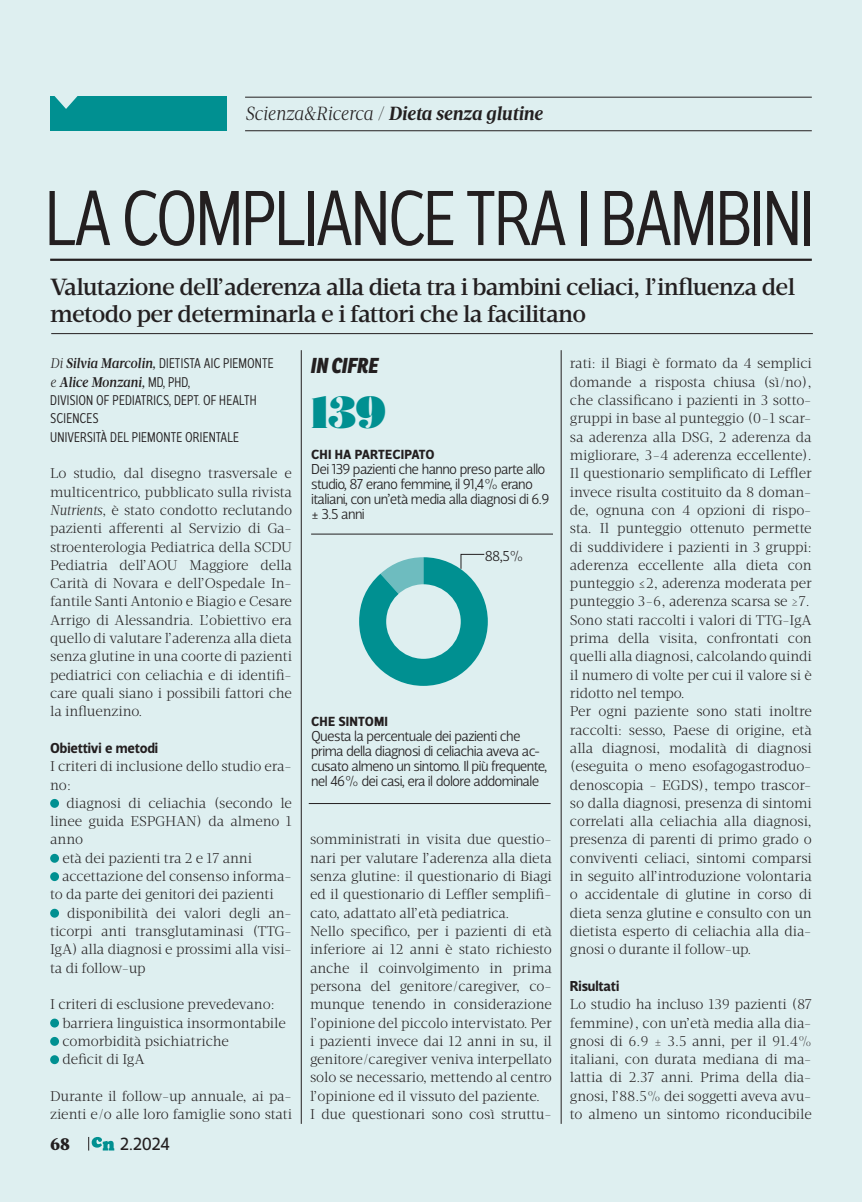
<style>
.page{position:relative;width:862px;height:1202px;background:#fff}
.page>*{position:absolute;margin:0;border:0;box-sizing:border-box;transform-origin:0 0}
.t1{font:300 79.5px "Velino Sans Condensed";letter-spacing:-.035em;color:#231f20}
.t2{font:45px "Acta Poster";color:#009091}
.t3{font:500 24px/27px "Velino Text";letter-spacing:-.03em;color:#231f20}
.t4{font:italic 800 21px "Ronnia Cond";color:#231f20}
.t5{font:italic 700 19.5px "Velino Text";letter-spacing:-.01em;color:#231f20}
.t6{font:18px "Velino Sans";color:#231f20}
.t7{font:800 18px "Acta";color:#231f20}
.t8{font:300 14.7px/15px "Velino Sans";letter-spacing:-.04em;color:#231f20}
.t9{font:700 14.7px "Velino Sans";letter-spacing:-.01em;color:#231f20}
.t10{font:300 14.4px/18.3px "Velino Text";letter-spacing:-.005em;color:#231f20}
.t11{font:300 14.4px/18.3px "Velino Sans Condensed";letter-spacing:.005em;color:#231f20}
.t12{font:italic 500 14.4px "Velino Text";letter-spacing:-.01em;color:#231f20}
.t13{font:700 13.5px "Velino Sans";letter-spacing:.005em;color:#231f20}
.s1{font-weight:300}
.s2{font-family:"Velino Text";font-style:italic}
.s3{font-family:"Velino Text";font-weight:500;font-style:italic}
.s4{font-family:"Velino Sans Condensed";font-weight:300;font-style:normal}
.s5{font-style:italic}
.s6{font-weight:700}
</style>
<div class="page">
<div style="left:0;top:0;width:861px;height:1202px;background:#deeff0"></div>
<svg style="left:88px;top:1137px;width:26px;height:13px"></svg>
<hr style="left:245px;top:97px;width:566px;height:1px;background:#231f20">
<hr style="left:245px;top:130px;width:566px;height:1px;background:#231f20">
<div style="left:50px;top:97px;width:177px;height:34px;background:#009091"></div>
<svg style="left:54px;top:96px;width:24px;height:13px"></svg>
<hr style="left:50px;top:259px;width:761px;height:2px;background:#231f20">
<hr style="left:51px;top:333px;width:761px;height:1px;background:#231f20">
<hr style="left:561px;top:350px;width:1px;height:773px;background:#231f20">
<hr style="left:301px;top:350px;width:1px;height:773px;background:#231f20">
<div style="left:50px;top:799px;width:9px;height:9px;background:#009091;border-radius:50%"></div>
<div style="left:50px;top:854px;width:9px;height:8px;background:#009091;border-radius:50%"></div>
<div style="left:50px;top:872px;width:9px;height:9px;background:#009091;border-radius:50%"></div>
<div style="left:50px;top:908px;width:9px;height:9px;background:#009091;border-radius:50%"></div>
<div style="left:50px;top:1018px;width:9px;height:9px;background:#009091;border-radius:50%"></div>
<div style="left:50px;top:1037px;width:9px;height:8px;background:#009091;border-radius:50%"></div>
<div style="left:50px;top:1055px;width:9px;height:9px;background:#009091;border-radius:50%"></div>
<hr style="left:311px;top:534px;width:242px;height:1px;background:#231f20">
<hr style="left:309px;top:803px;width:241px;height:1px;background:#231f20">
<svg style="left:359px;top:554px;width:128px;height:132px"></svg>
<h3 class="t5" style="left:245px;top:102px;width:299px"><span class="s1">Scienza&amp;Ricerca /</span> Dieta senza glutine</h3>
<h1 class="t1" style="left:45px;top:171px;width:770px">LA COMPLIANCE TRA I BAMBINI</h1>
<h3 class="t3" style="left:50px;top:274px;width:746px">Valutazione dell’aderenza alla dieta tra i bambini celiaci, l’influenza del metodo per determinarla e i fattori che la facilitano</h3>
<p class="t11" style="left:50px;top:354px;width:225px"><span class="s2">Di</span> <span class="s3">Silvia Marcolin,</span> DIETISTA AIC PIEMONTE</p>
<p class="t12" style="left:50px;top:373px;width:141px"><span class="s1">e</span> Alice Monzani, <span class="s4">MD, PHD,</span></p>
<p class="t11" style="left:50px;top:391px;width:208px">DIVISION OF PEDIATRICS, DEPT. OF HEALTH<br>SCIENCES<br>UNIVERSITÀ DEL PIEMONTE ORIENTALE</p>
<p class="t10" style="left:50px;top:464px;width:243px;text-align:justify">Lo studio, dal disegno trasversale e multicentrico, pubblicato sulla rivista <span class="s5">Nutrients</span>, è stato condotto reclutando pazienti afferenti al Servizio di Ga&shy;stroenterologia Pediatrica della SCDU Pediatria dell’AOU Maggiore della Carità di Novara e dell’Ospedale In&shy;fantile Santi Antonio e Biagio e Cesare Arrigo di Alessandria. L’obiettivo era quello di valutare l’aderenza alla dieta senza glutine in una coorte di pazienti pediatrici con celiachia e di identifi&shy;care quali siano i possibili fattori che la influenzino.</p>
<p class="t9" style="left:50px;top:739px;width:109px">Obiettivi e metodi</p>
<p class="t10" style="left:50px;top:757px;width:243px">I criteri di inclusione dello studio era&shy;no:</p>
<p class="t10" style="left:67px;top:794px;width:227px">diagnosi di celiachia (secondo le</p>
<p class="t10" style="left:50px;top:812px;width:243px">linee guida ESPGHAN) da almeno 1</p>
<p class="t10" style="left:50px;top:830px;width:34px">anno</p>
<p class="t10" style="left:62px;top:849px;width:191px">età dei pazienti tra 2 e 17 anni</p>
<p class="t10" style="left:62px;top:867px;width:231px">accettazione del consenso informa-</p>
<p class="t10" style="left:50px;top:885px;width:225px">to da parte dei genitori dei pazienti</p>
<p class="t10" style="left:67px;top:903px;width:226px">disponibilità dei valori degli an-</p>
<p class="t10" style="left:50px;top:922px;width:243px">ticorpi anti transglutaminasi (TTG-</p>
<p class="t10" style="left:50px;top:940px;width:243px">IgA) alla diagnosi e prossimi alla visi-</p>
<p class="t10" style="left:50px;top:958px;width:97px">ta di follow-up</p>
<p class="t10" style="left:62px;top:995px;width:225px;text-indent:-12px">I criteri di esclusione prevedevano: barriera linguistica insormontabile comorbidità psichiatriche<br>deficit di IgA</p>
<p class="t10" style="left:50px;top:1086px;width:243px">Durante il follow-up annuale, ai pa&shy;zienti e/o alle loro famiglie sono stati</p>
<h3 class="t4" style="left:311px;top:352px;width:69px">IN CIFRE</h3>
<p class="t10" style="left:570px;top:354px;width:243px">rati: il Biagi è formato da 4 semplici domande a risposta chiusa (sì/no), che classificano i pazienti in 3 sotto&shy;gruppi in base al punteggio (0-1 scar&shy;sa aderenza alla DSG, 2 aderenza da migliorare, 3-4 aderenza eccellente).<br>Il questionario semplificato di Leffler invece risulta costituito da 8 doman&shy;de, ognuna con 4 opzioni di rispo&shy;sta. Il punteggio ottenuto permette di suddividere i pazienti in 3 gruppi: aderenza eccellente alla dieta con punteggio <span class="s6">≤</span>2, aderenza moderata per punteggio 3-6, aderenza scarsa se ≥7.<br>Sono stati raccolti i valori di TTG-IgA prima della visita, confrontati con quelli alla diagnosi, calcolando quindi il numero di volte per cui il valore si è ridotto nel tempo.<br>Per ogni paziente sono stati inoltre raccolti: sesso, Paese di origine, età alla diagnosi, modalità di diagnosi (eseguita o meno esofagogastroduo&shy;denoscopia - EGDS), tempo trascor&shy;so dalla diagnosi, presenza di sintomi correlati alla celiachia alla diagnosi, presenza di parenti di primo grado o conviventi celiaci, sintomi comparsi in seguito all’introduzione volontaria o accidentale di glutine in corso di dieta senza glutine e consulto con un dietista esperto di celiachia alla dia&shy;gnosi o durante il follow-up.</p>
<p class="t9" style="left:570px;top:976px;width:51px">Risultati</p>
<p class="t10" style="left:570px;top:995px;width:243px;text-align:justify">Lo studio ha incluso 139 pazienti (87 femmine), con un’età media alla dia&shy;gnosi di 6.9 ± 3.5 anni, per il 91.4% italiani, con durata mediana di ma&shy;lattia di 2.37 anni. Prima della dia&shy;gnosi, l’88.5% dei soggetti aveva avu&shy;to almeno un sintomo riconducibile</p>
<h2 class="t2" style="left:311px;top:384px;width:76px">139</h2>
<p class="t13" style="left:311px;top:446px;width:125px">CHI HA PARTECIPATO</p>
<p class="t8" style="left:311px;top:462px;width:240px">Dei 139 pazienti che hanno preso parte allo studio, 87 erano femmine, il 91,4% erano italiani, con un’età media alla diagnosi di 6.9 ± 3.5 anni</p>
<p class="t8" style="left:484px;top:549px;width:40px">88,5%</p>
<p class="t13" style="left:311px;top:713px;width:78px">CHE SINTOMI</p>
<p class="t8" style="left:311px;top:729px;width:237px">Questa la percentuale dei pazienti che prima della diagnosi di celiachia aveva ac&shy;cusato almeno un sintomo. Il più frequente, nel 46% dei casi, era il dolore addominale</p>
<p class="t10" style="left:310px;top:830px;width:243px">somministrati in visita due questio&shy;nari per valutare l’aderenza alla dieta senza glutine: il questionario di Biagi ed il questionario di Leffler semplifi&shy;cato, adattato all’età pediatrica.<br>Nello specifico, per i pazienti di età inferiore ai 12 anni è stato richiesto anche il coinvolgimento in prima persona del genitore/caregiver, co&shy;munque tenendo in considerazione l’opinione del piccolo intervistato. Per i pazienti invece dai 12 anni in su, il genitore/caregiver veniva interpellato solo se necessario, mettendo al centro l’opinione ed il vissuto del paziente.<br>I due questionari sono così struttu-</p>
<p class="t7" style="left:50px;top:1133px;width:21px">68</p>
<p class="t6" style="left:120px;top:1133px;width:51px">2.2024</p>
</div>
